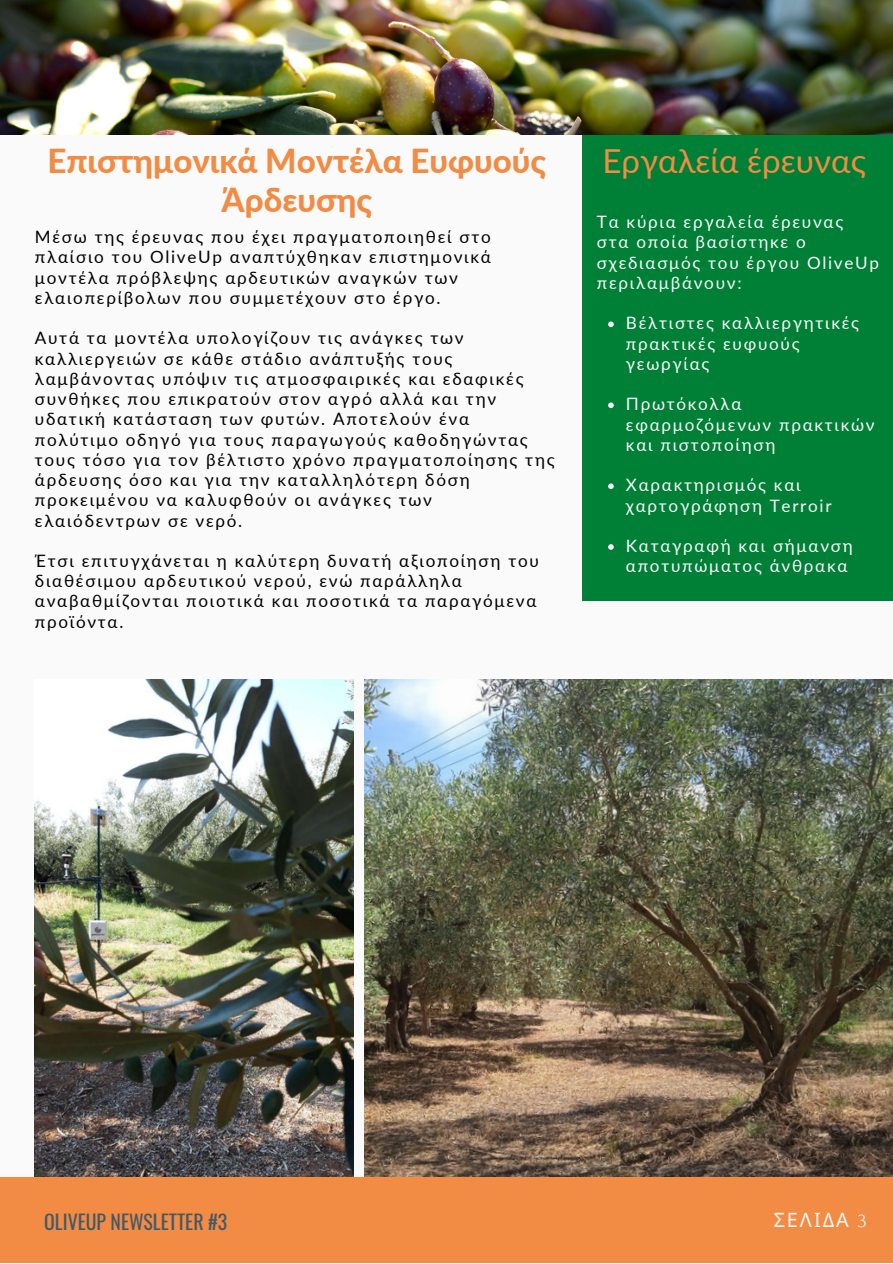
<style>
.page{position:relative;width:893px;height:1264px;background:#fff}
.page>*{position:absolute;margin:0;border:0;box-sizing:border-box;transform-origin:0 0}
.t1{font:800 33px/39.3px "Lato";color:#f28b43;text-align:center}
.t2{font:33px "Lato";color:#f28b43}
.t3{font:19.8px "Oswald";color:#435967}
.t4{font:19.8px "Noto Sans";letter-spacing:.1em;color:#fafafa}
.t5{font:17.1px/20.2px "Lato";letter-spacing:.1em;color:#000}
.t6{font:17.1px/20.2px "Lato";letter-spacing:.1em;color:#fafafa}
.s1{font-family:"Forum"}
</style>
<div class="page">
<div style="left:0;top:0;width:892px;height:1262px;background:#fafafa"></div>
<div style="left:582px;top:111px;width:310px;height:490px;background:#008037"></div>
<div style="left:0;top:1176px;width:892px;height:86px;background:#f28b43"></div>
<img style="left:35px;top:680px;width:318px;height:496px">
<img style="left:0;top:0;width:892px;height:134px">
<img style="left:364px;top:680px;width:528px;height:496px">
<svg style="left:608px;top:321px;width:5px;height:6px"></svg>
<svg style="left:608px;top:402px;width:5px;height:6px"></svg>
<svg style="left:608px;top:483px;width:5px;height:6px"></svg>
<svg style="left:608px;top:544px;width:5px;height:6px"></svg>
<p class="t1" style="left:47px;top:141px;width:500px">Επιστημονικά Μοντέλα Ευφυούς<br>Άρδευσης</p>
<p class="t5" style="left:35px;top:226px;width:457px">Μέσω της έρευνας που έχει πραγματοποιηθεί στο πλαίσιο του OliveUp αναπτύχθηκαν επιστημονικά μοντέλα πρόβλεψης αρδευτικών αναγκών των ελαιοπερίβολων που συμμετέχουν στο έργο.</p>
<p class="t5" style="left:35px;top:327px;width:521px">Αυτά τα μοντέλα υπολογίζουν τις ανάγκες των καλλιεργειών σε κάθε στάδιο ανάπτυξής τους λαμβάνοντας υπόψιν τις ατμοσφαιρικές και εδαφικές συνθήκες που επικρατούν στον αγρό αλλά και την υδατική κατάσταση των φυτών. Αποτελούν ένα πολύτιμο οδηγό για τους παραγωγούς καθοδηγώντας τους τόσο για τον βέλτιστο χρόνο πραγματοποίησης της άρδευσης όσο και για την καταλληλότερη δόση προκειμένου να καλυφθούν οι ανάγκες των ελαιόδεντρων σε νερό.</p>
<p class="t5" style="left:35px;top:550px;width:505px">Έτσι επιτυγχάνεται η καλύτερη δυνατή αξιοποίηση του διαθέσιμου αρδευτικού νερού, ενώ παράλληλα αναβαθμίζονται ποιοτικά και ποσοτικά τα παραγόμενα προϊόντα.</p>
<p class="t2" style="left:602px;top:140px;width:265px">Εργαλεία έρευνας</p>
<p class="t6" style="left:597px;top:211px;width:283px">Τα κύρια εργαλεία έρευνας στα οποία βασίστηκε ο σχεδιασμός του έργου OliveUp περιλαμβάνουν:</p>
<p class="t6" style="left:626px;top:312px;width:235px">Βέλτιστες καλλιεργητικές πρακτικές ευφυούς γεωργίας</p>
<p class="t6" style="left:626px;top:393px;width:250px">Πρωτόκολλα εφαρμοζόμενων πρακτικών και πιστοποίηση</p>
<p class="t6" style="left:626px;top:474px;width:207px">Χαρακτηρισμός και χαρτογράφηση Terroir</p>
<p class="t6" style="left:626px;top:535px;width:228px">Καταγραφή και σήμανση αποτυπώματος άνθρακα</p>
<p class="t3" style="left:44px;top:1205px;width:184px">OLIVEUP NEWSLETTER #3</p>
<p class="t4" style="left:773px;top:1205px;width:94px">ΣΕΛΙΔΑ <span class="s1">3</span></p>
</div>
